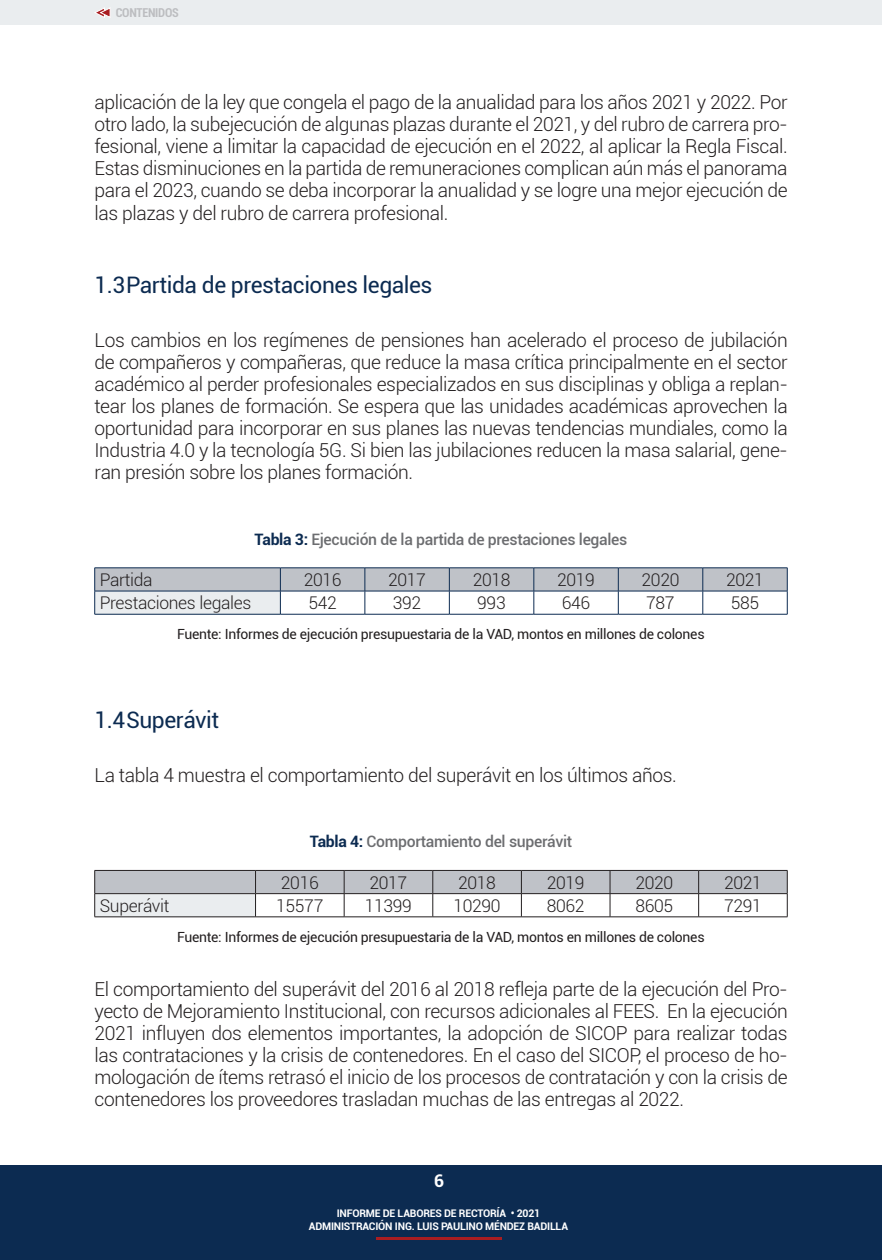
<style>
.page{position:relative;width:882px;height:1260px;background:#fff}
.page>*{position:absolute;margin:0;border:0;box-sizing:border-box;transform-origin:0 0}
.t1{font:22.75px "Roboto";letter-spacing:-.02em;color:#0c2b51}
.t2{font:300 19.25px/22.1px "Roboto";letter-spacing:-.02em;color:#231f20;text-align:justify}
.t3{font:300 17.5px "Roboto";letter-spacing:-.02em;color:#231f20}
.t4{font:700 17.5px "Roboto";color:#fff}
.t5{font:500 15.75px "Roboto";letter-spacing:-.02em;color:#6c6d70}
.t6{font:14px "Roboto";letter-spacing:-.02em;color:#231f20}
.t7{font:700 condensed 12.25px "Roboto";letter-spacing:-.02em;color:#bcbdc0}
.t8{font:700 10.5px/12.1px "Roboto";letter-spacing:-.02em;color:#fff;text-align:center}
.s1{font-weight:700;color:#0c2b51}
</style>
<div class="page">
<div style="left:0;top:1166px;width:882px;height:94px;background:#0c2b51"></div>
<hr style="left:376px;top:1237px;width:126px;height:3px;background:#a91d21">
<div style="left:0;top:0;width:882px;height:25px;background:#eaedef"></div>
<svg style="left:94px;top:7px;width:17px;height:11px"></svg>
<svg style="left:94px;top:568px;width:694px;height:46px"></svg>
<hr style="left:94px;top:614px;width:186px;height:1px;background:#0c2b51">
<hr style="left:280px;top:614px;width:85px;height:1px;background:#0c2b51">
<hr style="left:365px;top:614px;width:84px;height:1px;background:#0c2b51">
<hr style="left:449px;top:614px;width:85px;height:1px;background:#0c2b51">
<hr style="left:534px;top:614px;width:84px;height:1px;background:#0c2b51">
<hr style="left:618px;top:614px;width:85px;height:1px;background:#0c2b51">
<hr style="left:703px;top:614px;width:85px;height:1px;background:#0c2b51">
<svg style="left:94px;top:870px;width:694px;height:47px"></svg>
<hr style="left:94px;top:917px;width:162px;height:1px;background:#231f20">
<hr style="left:256px;top:917px;width:88px;height:1px;background:#231f20">
<hr style="left:344px;top:917px;width:89px;height:1px;background:#231f20">
<hr style="left:433px;top:917px;width:88px;height:1px;background:#231f20">
<hr style="left:521px;top:917px;width:89px;height:1px;background:#231f20">
<hr style="left:610px;top:917px;width:89px;height:1px;background:#231f20">
<hr style="left:699px;top:917px;width:89px;height:1px;background:#231f20">
<p class="t7" style="left:116px;top:4px;width:65px">CONTENIDOS</p>
<p class="t2" style="left:94px;top:90px;width:695px">aplicación de la ley que congela el pago de la anualidad para los años 2021 y 2022. Por otro lado, la subejecución de algunas plazas durante el 2021, y del rubro de carrera pro&shy;fesional, viene a limitar la capacidad de ejecución en el 2022, al aplicar la Regla Fiscal.<br>Estas disminuciones en la partida de remuneraciones complican aún más el panorama para el 2023, cuando se deba incorporar la anualidad y se logre una mejor ejecución de las plazas y del rubro de carrera profesional.</p>
<p class="t1" style="left:94px;top:269px;width:340px">1.3Partida de prestaciones legales</p>
<p class="t2" style="left:94px;top:328px;width:695px">Los cambios en los regímenes de pensiones han acelerado el proceso de jubilación de compañeros y compañeras, que reduce la masa crítica principalmente en el sector académico al perder profesionales especializados en sus disciplinas y obliga a replan&shy;tear los planes de formación. Se espera que las unidades académicas aprovechen la oportunidad para incorporar en sus planes las nuevas tendencias mundiales, como la Industria 4.0 y la tecnología 5G. Si bien las jubilaciones reducen la masa salarial, gene&shy;ran presión sobre los planes formación.</p>
<p class="t5" style="left:255px;top:528px;width:374px"><span class="s1">Tabla 3:</span> Ejecución de la partida de prestaciones legales</p>
<p class="t3" style="left:100px;top:568px;width:54px">Partida</p>
<p class="t3" style="left:304px;top:568px;width:39px">2016</p>
<p class="t3" style="left:388px;top:568px;width:39px">2017</p>
<p class="t3" style="left:473px;top:568px;width:39px">2018</p>
<p class="t3" style="left:557px;top:568px;width:39px">2019</p>
<p class="t3" style="left:642px;top:568px;width:39px">2020</p>
<p class="t3" style="left:726px;top:568px;width:39px">2021</p>
<p class="t3" style="left:100px;top:591px;width:153px">Prestaciones legales</p>
<p class="t3" style="left:308px;top:591px;width:30px">542</p>
<p class="t3" style="left:393px;top:591px;width:30px">392</p>
<p class="t3" style="left:477px;top:591px;width:30px">993</p>
<p class="t3" style="left:562px;top:591px;width:30px">646</p>
<p class="t3" style="left:646px;top:591px;width:30px">787</p>
<p class="t3" style="left:731px;top:591px;width:30px">585</p>
<p class="t6" style="left:177px;top:625px;width:529px">Fuente: Informes de ejecución presupuestaria de la VAD, montos en millones de colones</p>
<p class="t1" style="left:94px;top:704px;width:126px">1.4Superávit</p>
<p class="t2" style="left:94px;top:764px;width:584px">La tabla 4 muestra el comportamiento del superávit en los últimos años.</p>
<p class="t5" style="left:310px;top:831px;width:264px"><span class="s1">Tabla 4:</span> Comportamiento del superávit</p>
<p class="t3" style="left:281px;top:870px;width:39px">2016</p>
<p class="t3" style="left:370px;top:870px;width:39px">2017</p>
<p class="t3" style="left:458px;top:870px;width:39px">2018</p>
<p class="t3" style="left:547px;top:870px;width:39px">2019</p>
<p class="t3" style="left:635px;top:870px;width:39px">2020</p>
<p class="t3" style="left:724px;top:870px;width:39px">2021</p>
<p class="t3" style="left:100px;top:893px;width:71px">Superávit</p>
<p class="t3" style="left:276px;top:893px;width:49px">15577</p>
<p class="t3" style="left:365px;top:893px;width:49px">11399</p>
<p class="t3" style="left:454px;top:893px;width:49px">10290</p>
<p class="t3" style="left:547px;top:893px;width:39px">8062</p>
<p class="t3" style="left:635px;top:893px;width:39px">8605</p>
<p class="t3" style="left:724px;top:893px;width:39px">7291</p>
<p class="t6" style="left:177px;top:927px;width:529px">Fuente: Informes de ejecución presupuestaria de la VAD, montos en millones de colones</p>
<p class="t2" style="left:94px;top:977px;width:695px">El comportamiento del superávit del 2016 al 2018 refleja parte de la ejecución del Pro&shy;yecto de Mejoramiento Institucional, con recursos adicionales al FEES. En la ejecución 2021 influyen dos elementos importantes, la adopción de SICOP para realizar todas las contrataciones y la crisis de contenedores. En el caso del SICOP, el proceso de ho&shy;mologación de ítems retrasó el inicio de los procesos de contratación y con la crisis de contenedores los proveedores trasladan muchas de las entregas al 2022.</p>
<p class="t4" style="left:434px;top:1169px;width:12px">6</p>
<p class="t8" style="left:309px;top:1207px;width:261px">INFORME DE LABORES DE RECTORÍA • 2021<br>ADMINISTRACIÓN ING. LUIS PAULINO MÉNDEZ BADILLA</p>
</div>
